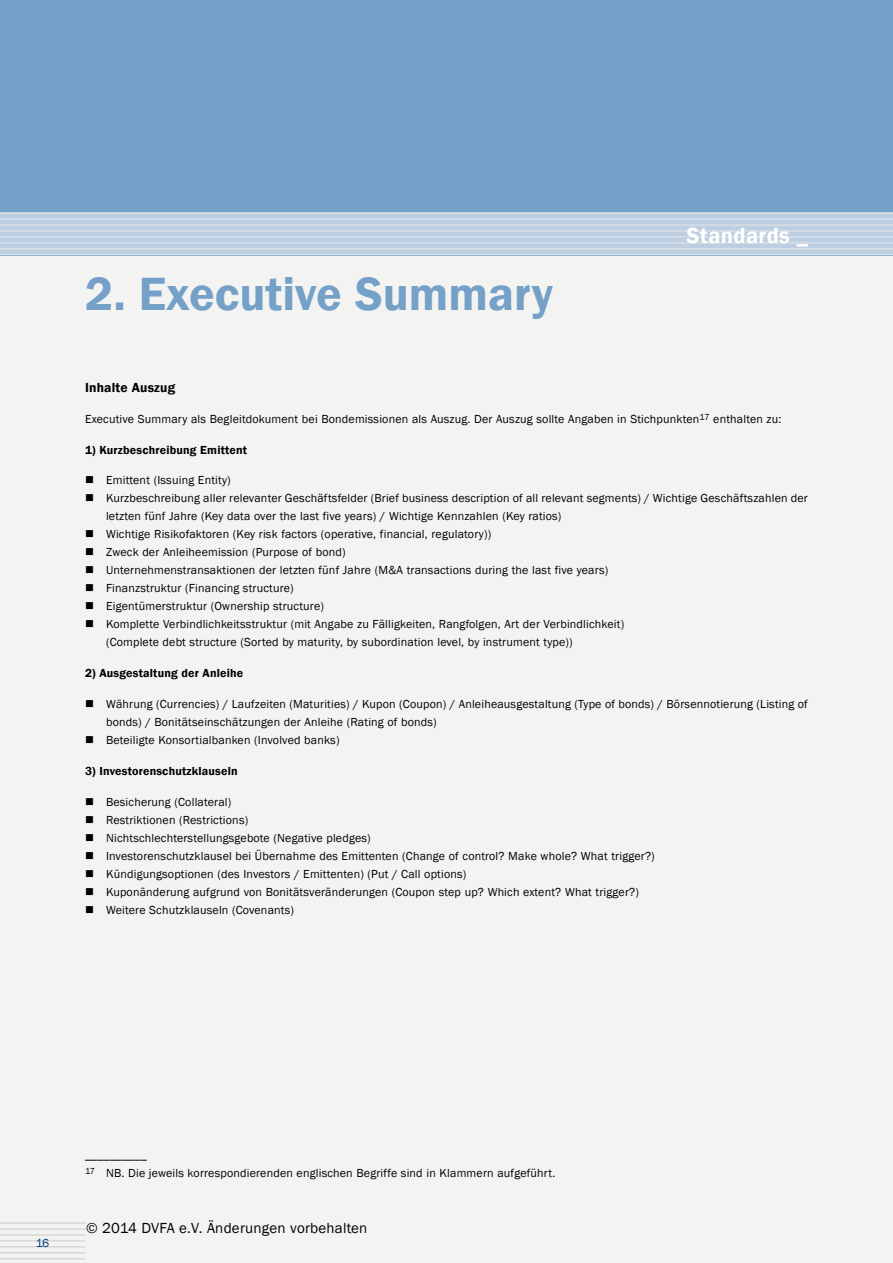
<style>
.page{position:relative;width:893px;height:1263px;background:#fff}
.page>*{position:absolute;margin:0;border:0;box-sizing:border-box;transform-origin:0 0}
.t1{font:600 48px "Franklin Gothic";color:#75a1c8}
.t2{font:600 22.5px "Franklin Gothic";letter-spacing:.015em;color:#fff}
.t3{font:15px "Franklin Gothic";letter-spacing:.015em;color:#000}
.t4{font:600 13.5px "Franklin Gothic";letter-spacing:.015em;color:#000}
.t5{font:12px/18px "Franklin Gothic";letter-spacing:.015em;color:#000}
.t6{font:600 12px "Franklin Gothic";letter-spacing:.015em;color:#000}
.t7{font:12px "Franklin Gothic";color:#003b79}
</style>
<div class="page">
<div style="left:0;top:255px;width:893px;height:1008px;background:#f3f3f1"></div>
<div style="left:0;top:0;width:893px;height:255px;background:#75a1c8"></div>
<div style="left:0;top:213px;width:893px;height:42px;background:linear-gradient(to right,#bfcfe3,#bfcfe3)"></div>
<hr style="left:0;top:219px;width:893px;height:1px;background:#e7e7e6">
<hr style="left:0;top:225px;width:893px;height:1px;background:#e7e7e6">
<hr style="left:0;top:231px;width:893px;height:1px;background:#e7e7e6">
<hr style="left:0;top:237px;width:893px;height:1px;background:#e7e7e6">
<hr style="left:0;top:242px;width:893px;height:1px;background:#e7e7e6">
<hr style="left:0;top:248px;width:893px;height:1px;background:#e7e7e6">
<hr style="left:0;top:254px;width:893px;height:1px;background:#e7e7e6">
<hr style="left:0;top:213px;width:893px;height:1px;background:#e7e7e6">
<hr style="left:0;top:1222px;width:85px;height:1px;background:#d8d9d8">
<hr style="left:0;top:1228px;width:85px;height:1px;background:#d8d9d8">
<hr style="left:0;top:1234px;width:85px;height:1px;background:#d8d9d8">
<hr style="left:0;top:1240px;width:85px;height:1px;background:#d8d9d8">
<hr style="left:0;top:1223px;width:85px;height:1px;background:#d8d9d8">
<hr style="left:0;top:1229px;width:85px;height:1px;background:#d8d9d8">
<hr style="left:0;top:1235px;width:85px;height:1px;background:#d8d9d8">
<hr style="left:0;top:1241px;width:85px;height:1px;background:#d8d9d8">
<hr style="left:0;top:1246px;width:85px;height:1px;background:#d8d9d8">
<hr style="left:0;top:1252px;width:85px;height:1px;background:#d8d9d8">
<hr style="left:0;top:1258px;width:85px;height:1px;background:#d8d9d8">
<p class="t1" style="left:85px;top:264px;width:469px">2. Executive Summary</p>
<p class="t2" style="left:687px;top:221px;width:123px">Standards _</p>
<p class="t4" style="left:85px;top:379px;width:92px">Inhalte Auszug</p>
<p class="t5" style="left:85px;top:410px;width:698px">Executive Summary als Begleitdokument bei Bondemissionen als Auszug. Der Auszug sollte Angaben in Stichpunkten<sup>17</sup> enthalten zu:</p>
<p class="t6" style="left:85px;top:442px;width:164px">1) Kurzbeschreibung Emittent</p>
<p class="t5" style="left:85px;top:472px;width:147px">■ Emittent (Issuing Entity)</p>
<p class="t5" style="left:106px;top:490px;width:703px;text-indent:-21px">■ Kurzbeschreibung aller relevanter Geschäftsfelder (Brief business description of all relevant segments) / Wichtige Geschäftszahlen der letzten fünf Jahre (Key data over the last five years) / Wichtige Kennzahlen (Key ratios)</p>
<p class="t5" style="left:85px;top:526px;width:408px">■ Wichtige Risikofaktoren (Key risk factors (operative, financial, regulatory))</p>
<p class="t5" style="left:85px;top:544px;width:262px">■ Zweck der Anleiheemission (Purpose of bond)</p>
<p class="t5" style="left:85px;top:562px;width:525px">■ Unternehmenstransaktionen der letzten fünf Jahre (M&amp;A transactions during the last five years)</p>
<p class="t5" style="left:85px;top:580px;width:210px">■ Finanzstruktur (Financing structure)</p>
<p class="t5" style="left:85px;top:598px;width:240px">■ Eigentümerstruktur (Ownership structure)</p>
<p class="t5" style="left:85px;top:616px;width:541px">■ Komplette Verbindlichkeitsstruktur (mit Angabe zu Fälligkeiten, Rangfolgen, Art der Verbindlichkeit)</p>
<p class="t5" style="left:106px;top:634px;width:468px">(Complete debt structure (Sorted by maturity, by subordination level, by instrument type))</p>
<p class="t6" style="left:85px;top:666px;width:160px">2) Ausgestaltung der Anleihe</p>
<p class="t5" style="left:106px;top:695px;width:703px;text-indent:-21px">■ Währung (Currencies) / Laufzeiten (Maturities) / Kupon (Coupon) / Anleiheausgestaltung (Type of bonds) / Börsennotierung (Listing of bonds) / Bonitätseinschätzungen der Anleihe (Rating of bonds)</p>
<p class="t5" style="left:85px;top:731px;width:256px">■ Beteiligte Konsortialbanken (Involved banks)</p>
<p class="t6" style="left:85px;top:763px;width:154px">3) Investorenschutzklauseln</p>
<p class="t5" style="left:85px;top:793px;width:148px">■ Besicherung (Collateral)</p>
<p class="t5" style="left:85px;top:811px;width:165px">■ Restriktionen (Restrictions)</p>
<p class="t5" style="left:85px;top:829px;width:287px">■ Nichtschlechterstellungsgebote (Negative pledges)</p>
<p class="t5" style="left:85px;top:847px;width:571px">■ Investorenschutzklausel bei Übernahme des Emittenten (Change of control? Make whole? What trigger?)</p>
<p class="t5" style="left:85px;top:865px;width:383px">■ Kündigungsoptionen (des Investors / Emittenten) (Put / Call options)</p>
<p class="t5" style="left:85px;top:883px;width:555px">■ Kuponänderung aufgrund von Bonitätsveränderungen (Coupon step up? Which extent? What trigger?)</p>
<p class="t5" style="left:85px;top:901px;width:210px">■ Weitere Schutzklauseln (Covenants)</p>
<p class="t7" style="left:36px;top:1235px;width:15px">16</p>
<p class="t5" style="left:85px;top:1146px;width:63px">__________</p>
<p class="t5" style="left:85px;top:1164px;width:472px"><sup>17</sup> NB. Die jeweils korrespondierenden englischen Begriffe sind in Klammern aufgeführt.</p>
<p class="t3" style="left:86px;top:1219px;width:283px">© 2014 DVFA e.V. Änderungen vorbehalten</p>
</div>
